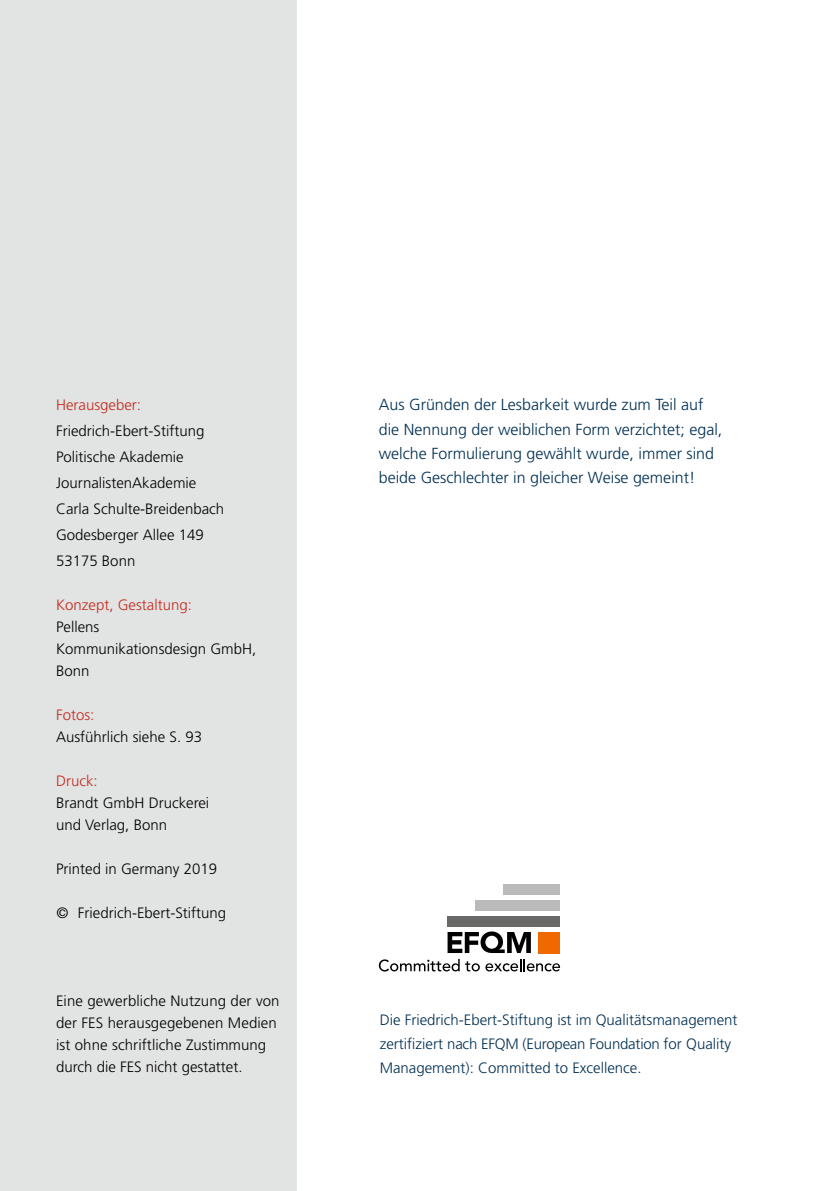
<style>
.page{position:relative;width:840px;height:1191px;background:#fff}
.page>*{position:absolute;margin:0;border:0;box-sizing:border-box;transform-origin:0 0}
.t1{font:300 16px/24px "Frutiger";color:#002f52}
.t2{font:300 15px/22px "Frutiger";color:#000}
.t3{font:300 15px/24px "Frutiger";color:#002f52}
.t4{font:300 15px "Frutiger";color:#c32b1f}
.s1{font-style:italic}
</style>
<div class="page">
<div style="left:0;top:0;width:296px;height:1191px;background:#e2e3e3"></div>
<svg style="left:447px;top:931px;width:83px;height:22px"></svg>
<svg style="left:378px;top:959px;width:101px;height:12px"></svg>
<svg style="left:485px;top:959px;width:74px;height:12px"></svg>
<div style="left:538px;top:932px;width:21px;height:21px;background:#ef6800"></div>
<div style="left:447px;top:916px;width:112px;height:10px;background:#686867"></div>
<div style="left:475px;top:900px;width:84px;height:11px;background:#bababb"></div>
<div style="left:503px;top:884px;width:56px;height:11px;background:#bababb"></div>
<p class="t4" style="left:56px;top:396px;width:87px">Herausgeber:</p>
<p class="t2" style="left:56px;top:417px;width:170px;line-height:26px">Friedrich-Ebert-Stiftung<br>Politische Akademie<br>JournalistenAkademie<br>Carla Schulte-Breidenbach<br>Godesberger Allee 149<br>53175 Bonn</p>
<p class="t4" style="left:56px;top:596px;width:137px">Konzept, Gestaltung:</p>
<p class="t2" style="left:56px;top:615px;width:202px">Pellens<br>Kommunikationsdesign GmbH,<br>Bonn</p>
<p class="t4" style="left:56px;top:706px;width:40px">Fotos:</p>
<p class="t2" style="left:56px;top:725px;width:147px">Ausführlich siehe S. 93</p>
<p class="t4" style="left:56px;top:772px;width:43px">Druck:</p>
<p class="t2" style="left:56px;top:791px;width:155px">Brandt GmbH Druckerei und Verlag, Bonn</p>
<p class="t2" style="left:56px;top:857px;width:162px">Printed in Germany 2019</p>
<p class="t2" style="left:56px;top:901px;width:172px"><span class="s1">©</span> Friedrich-Ebert-Stiftung</p>
<p class="t2" style="left:56px;top:989px;width:225px">Eine gewerbliche Nutzung der von der FES herausgegebenen Medien ist ohne schriftliche Zustimmung durch die FES nicht gestattet.</p>
<p class="t1" style="left:378px;top:393px;width:345px">Aus Gründen der Lesbarkeit wurde zum Teil auf die Nennung der weiblichen Form verzichtet; egal, welche Formulierung gewählt wurde, immer sind beide Geschlechter in gleicher Weise gemeint!</p>
<p class="t3" style="left:379px;top:1007px;width:359px">Die Friedrich-Ebert-Stiftung ist im Qualitätsmanagement zertifiziert nach EFQM (European Foundation for Quality<br>Management): Committed to Excellence.</p>
</div>
